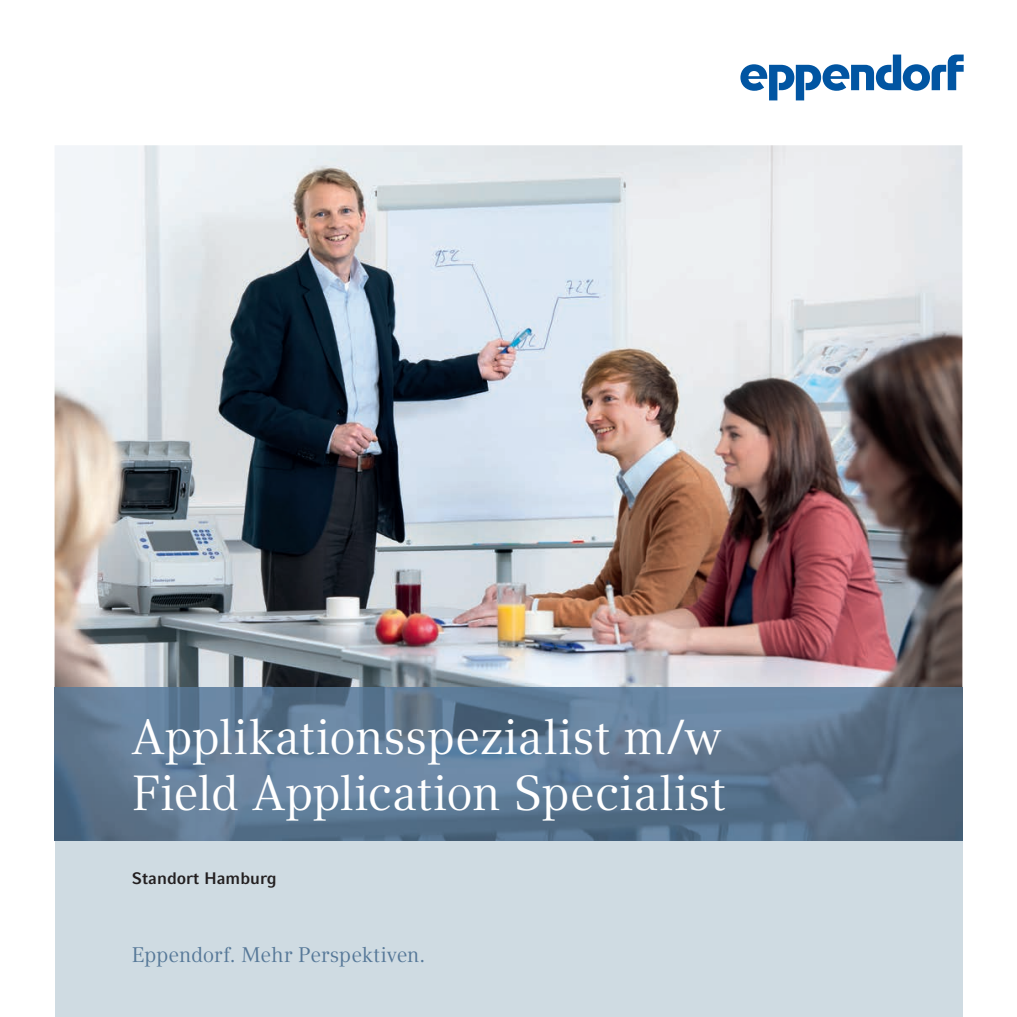
<style>
.page{position:relative;width:1017px;height:1017px;background:#fff}
.page>*{position:absolute;margin:0;border:0;box-sizing:border-box;transform-origin:0 0}
.t1{font:49px/56px "Compatil Textfor Eppendorf";letter-spacing:-.005em;color:#fff}
.t2{font:21px "Compatil Textfor Eppendorf";letter-spacing:-.005em;color:#567898}
.t3{font:700 16.62px "Compatil Factfor Eppendorf";color:#231f20}
</style>
<div class="page">
<img style="left:55px;top:145px;width:907px;height:543px">
<div style="left:55px;top:840px;width:907px;height:177px;background:#cfdbe2"></div>
<svg style="left:740px;top:55px;width:224px;height:45px"></svg>
<img style="left:55px;top:688px;width:907px;height:152px">
<p class="t1" style="left:132px;top:710px;width:595px">Applikationsspezialist m/w<br>Field Application Specialist</p>
<p class="t3" style="left:132px;top:868px;width:146px">Standort Hamburg</p>
<p class="t2" style="left:132px;top:943px;width:295px">Eppendorf. Mehr Perspektiven.</p>
</div>
